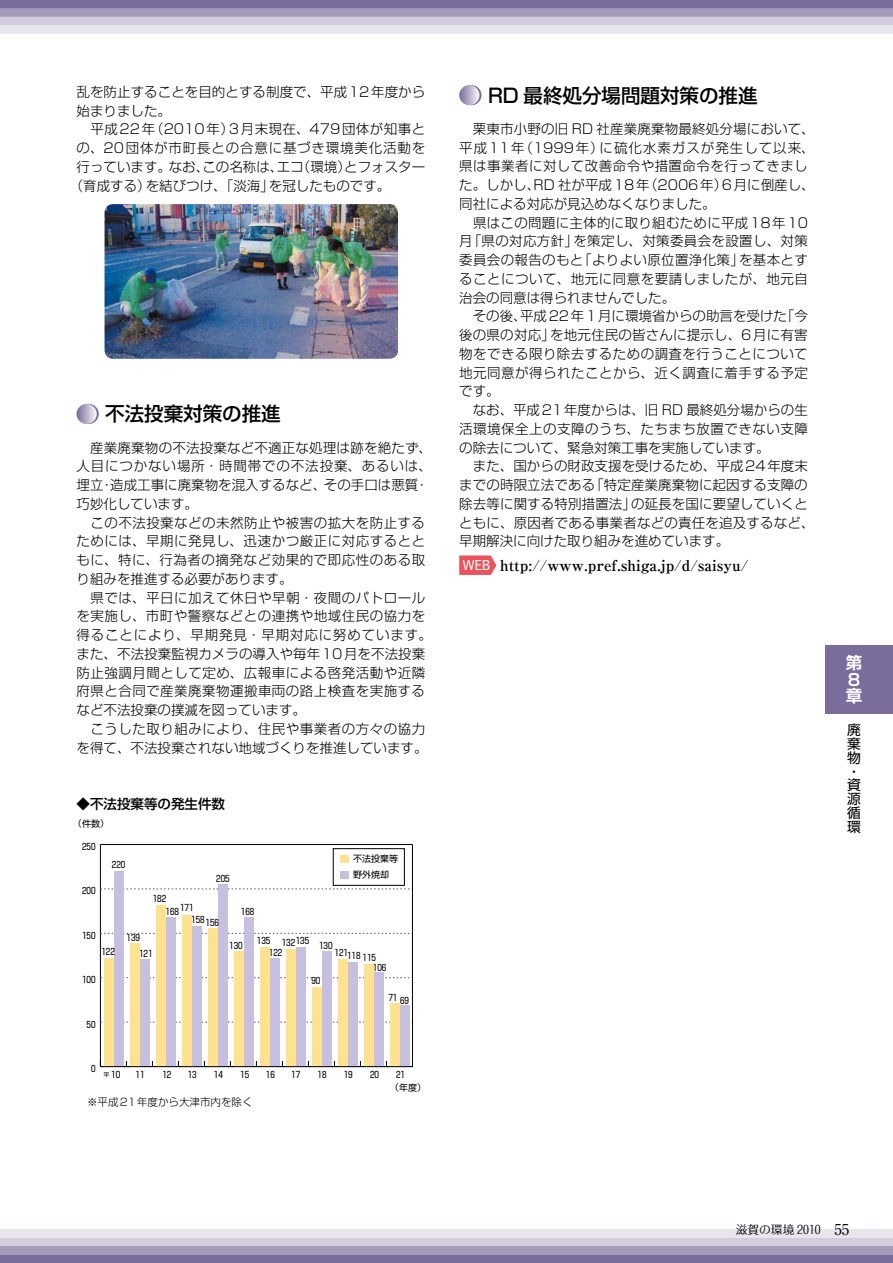
<style>
.page{position:relative;width:893px;height:1263px;background:#fff}
.page>*{position:absolute;margin:0;border:0;box-sizing:border-box;transform-origin:0 0}
.t1{font:500 19.5px "Shin Go Pro";color:#000}
.t2{font:700 16.5px/16.8px "Shin Go Pro De";color:#fff}
.t3{font:700 15px "Ryumin Pr 5";color:#000}
.t4{font:13.8px/13.8px "Shin Go Pro";color:#000}
.t5{font:300 13.5px/18.8px "Shin Go Pro";letter-spacing:.02em;color:#000}
.t6{font:300 13.5px "Shin Go Pro";color:#000}
.t7{font:300 13.5px "Shin Go Pro";letter-spacing:.06em;color:#000}
.t8{font:500 13.5px "Shin Go Pro";color:#000}
.t9{font:11.7px "Folk Pro";color:#000}
.t10{font:300 10.5px "Shin Go Pro";color:#000}
.t11{font:9px/16.5px "Shin Go Pro Regular 90 pv RKSJ H";color:#000}
.s1{font-size:6px}
.s2{font-family:"Geneva";font-weight:400;font-size:13.05px;color:#fff}
.s3{font-family:"Ryumin Pr 5";font-size:15px}
</style>
<div class="page">
<svg style="left:0;top:0;width:893px;height:100px"></svg>
<div style="left:825px;top:645px;width:68px;height:68px;background:#7a6c9b"></div>
<div style="left:0;top:1254px;width:893px;height:9px;background:#7a6c9b"></div>
<div style="left:0;top:1246px;width:893px;height:8px;background:#a69aba"></div>
<div style="left:0;top:1237px;width:893px;height:9px;background:#d2ccdd"></div>
<div style="left:0;top:1229px;width:893px;height:8px;background:#e9e5ee"></div>
<svg style="left:79px;top:404px;width:20px;height:20px"></svg>
<svg style="left:77px;top:404px;width:20px;height:20px"></svg>
<svg style="left:461px;top:85px;width:20px;height:20px"></svg>
<div style="left:459px;top:85px;width:20px;height:20px;background:linear-gradient(to right,#7f6f9c,#ece9f1);border-radius:50%"></div>
<img style="left:105px;top:204px;width:293px;height:155px;border-radius:9px">
<div style="left:333px;top:848px;width:72px;height:38px;border:1px solid #000"></div>
<div style="left:340px;top:855px;width:9px;height:7px;background:#fee290"></div>
<div style="left:340px;top:872px;width:9px;height:7px;background:#c6bfdf"></div>
<hr style="left:100px;top:844px;width:1px;height:222px;background:#000">
<svg style="left:100px;top:1022px;width:312px;height:1px"></svg>
<svg style="left:100px;top:977px;width:312px;height:1px"></svg>
<svg style="left:100px;top:933px;width:312px;height:1px"></svg>
<svg style="left:100px;top:889px;width:312px;height:1px"></svg>
<hr style="left:100px;top:844px;width:312px;height:1px;background:#000">
<div style="left:114px;top:871px;width:9px;height:195px;background:#c6bfdf"></div>
<div style="left:140px;top:959px;width:9px;height:107px;background:#c6bfdf"></div>
<div style="left:166px;top:917px;width:9px;height:149px;background:#c6bfdf"></div>
<div style="left:192px;top:926px;width:9px;height:140px;background:#c6bfdf"></div>
<div style="left:218px;top:884px;width:9px;height:182px;background:#c6bfdf"></div>
<div style="left:244px;top:917px;width:9px;height:149px;background:#c6bfdf"></div>
<div style="left:270px;top:958px;width:9px;height:108px;background:#c6bfdf"></div>
<div style="left:296px;top:947px;width:9px;height:119px;background:#c6bfdf"></div>
<div style="left:322px;top:951px;width:9px;height:115px;background:#c6bfdf"></div>
<div style="left:348px;top:962px;width:9px;height:104px;background:#c6bfdf"></div>
<div style="left:374px;top:972px;width:9px;height:94px;background:#c6bfdf"></div>
<div style="left:400px;top:1005px;width:9px;height:61px;background:#c6bfdf"></div>
<div style="left:105px;top:958px;width:9px;height:108px;background:#fee290"></div>
<div style="left:131px;top:943px;width:9px;height:123px;background:#fee290"></div>
<div style="left:157px;top:905px;width:9px;height:161px;background:#fee290"></div>
<div style="left:183px;top:915px;width:9px;height:151px;background:#fee290"></div>
<div style="left:209px;top:928px;width:9px;height:138px;background:#fee290"></div>
<div style="left:235px;top:951px;width:9px;height:115px;background:#fee290"></div>
<div style="left:261px;top:947px;width:9px;height:119px;background:#fee290"></div>
<div style="left:287px;top:949px;width:9px;height:117px;background:#fee290"></div>
<div style="left:313px;top:986px;width:9px;height:80px;background:#fee290"></div>
<div style="left:339px;top:959px;width:9px;height:107px;background:#fee290"></div>
<div style="left:365px;top:964px;width:9px;height:102px;background:#fee290"></div>
<div style="left:391px;top:1003px;width:9px;height:63px;background:#fee290"></div>
<hr style="left:412px;top:844px;width:1px;height:217px;background:#000">
<hr style="left:100px;top:1066px;width:313px;height:1px;background:#000">
<svg style="left:459px;top:555px;width:38px;height:20px"></svg>
<p class="t5" style="left:77px;top:81px;width:350px">乱を防止することを目的とする制度で、平成12年度から</p>
<p class="t5" style="left:77px;top:100px;width:96px">始まりました。</p>
<p class="t5" style="left:77px;top:118px;width:350px">　平成22年（2010年）3月末現在、479団体が知事と</p>
<p class="t7" style="left:77px;top:137px;width:350px">の、20団体が市町長との合意に基づき環境美化活動を</p>
<p class="t6" style="left:77px;top:156px;width:350px">行っています。なお、この名称は、エコ（環境）とフォスター</p>
<p class="t6" style="left:70px;top:174px;width:322px">（育成する）を結びつけ、「淡海」を冠したものです。</p>
<h1 class="t1" style="left:105px;top:398px;width:177px">不法投棄対策の推進</h1>
<p class="t5" style="left:77px;top:436px;width:357px">　産業廃棄物の不法投棄など不適正な処理は跡を絶たず、人目につかない場所・時間帯での不法投棄、あるいは、埋立・造成工事に廃棄物を混入するなど、その手口は悪質・巧妙化しています。<br>　この不法投棄などの未然防止や被害の拡大を防止するためには、早期に発見し、迅速かつ厳正に対応するとともに、特に、行為者の摘発など効果的で即応性のある取り組みを推進する必要があります。<br>　県では、平日に加えて休日や早朝・夜間のパトロールを実施し、市町や警察などとの連携や地域住民の協力を得ることにより、早期発見・早期対応に努めています。また、不法投棄監視カメラの導入や毎年10月を不法投棄防止強調月間として定め、広報車による啓発活動や近隣府県と合同で産業廃棄物運搬車両の路上検査を実施するなど不法投棄の撲滅を図っています。<br>　こうした取り組みにより、住民や事業者の方々の協力を得て、不法投棄されない地域づくりを推進しています。</p>
<p class="t8" style="left:77px;top:793px;width:150px">◆不法投棄等の発生件数</p>
<p class="t11" style="left:78px;top:814px;width:28px">(件数)</p>
<p class="t11" style="left:82px;top:837px;width:15px">250</p>
<p class="t11" style="left:82px;top:882px;width:15px">200</p>
<p class="t11" style="left:112px;top:855px;width:15px">220</p>
<p class="t11" style="left:216px;top:869px;width:15px">205</p>
<p class="t11" style="left:166px;top:891px;width:15px;line-height:13.2px;text-indent:-13px">182<br>168</p>
<p class="t11" style="left:191px;top:900px;width:15px;line-height:12.6px;text-indent:-11px">171<br>158</p>
<p class="t11" style="left:206px;top:913px;width:15px">156</p>
<p class="t11" style="left:241px;top:902px;width:15px">168</p>
<p class="t11" style="left:82px;top:926px;width:15px">150</p>
<p class="t11" style="left:101px;top:942px;width:15px">122</p>
<p class="t11" style="left:139px;top:929px;width:15px;line-height:15.3px;text-indent:-13px">139<br>121</p>
<p class="t11" style="left:229px;top:936px;width:15px">130</p>
<p class="t11" style="left:257px;top:931px;width:15px">135</p>
<p class="t11" style="left:296px;top:931px;width:15px">135</p>
<p class="t11" style="left:282px;top:933px;width:15px">132</p>
<p class="t11" style="left:269px;top:943px;width:15px">122</p>
<p class="t11" style="left:353px;top:849px;width:46px">不法投棄等野外焼却</p>
<p class="t11" style="left:319px;top:936px;width:15px">130</p>
<p class="t11" style="left:373px;top:949px;width:15px;line-height:11.6px;text-indent:-38px">121118 115<br>106</p>
<p class="t11" style="left:82px;top:970px;width:15px">100</p>
<p class="t11" style="left:87px;top:1015px;width:10px">50</p>
<p class="t11" style="left:311px;top:972px;width:10px">90</p>
<p class="t11" style="left:388px;top:990px;width:22px">71 69</p>
<p class="t11" style="left:91px;top:1059px;width:6px">0</p>
<p class="t11" style="left:103px;top:1065px;width:18px"><span class="s1">平</span> 10</p>
<p class="t11" style="left:136px;top:1065px;width:10px">11</p>
<p class="t11" style="left:162px;top:1065px;width:10px">12</p>
<p class="t11" style="left:188px;top:1065px;width:10px">13</p>
<p class="t11" style="left:214px;top:1065px;width:10px">14</p>
<p class="t11" style="left:240px;top:1065px;width:10px">15</p>
<p class="t11" style="left:266px;top:1065px;width:10px">16</p>
<p class="t11" style="left:291px;top:1065px;width:10px">17</p>
<p class="t11" style="left:318px;top:1065px;width:10px">18</p>
<p class="t11" style="left:344px;top:1065px;width:10px">19</p>
<p class="t11" style="left:370px;top:1065px;width:10px">20</p>
<p class="t11" style="left:396px;top:1065px;width:10px">21</p>
<p class="t11" style="left:394px;top:1078px;width:28px">(年度)</p>
<p class="t10" style="left:77px;top:1093px;width:178px">　※平成21年度から大津市内を除く</p>
<h1 class="t1" style="left:488px;top:79px;width:271px">RD 最終処分場問題対策の推進</h1>
<p class="t5" style="left:459px;top:118px;width:357px">　栗東市小野の旧 RD 社産業廃棄物最終処分場において、平成11年（1999年）に硫化水素ガスが発生して以来、県は事業者に対して改善命令や措置命令を行ってきました。しかし、RD 社が平成18年（2006年）6月に倒産し、同社による対応が見込めなくなりました。<br>　県はこの問題に主体的に取り組むために平成18年10月「県の対応方針」を策定し、対策委員会を設置し、対策委員会の報告のもと「よりよい原位置浄化策」を基本とすることについて、地元に同意を要請しましたが、地元自治会の同意は得られませんでした。<br>　その後、平成22年1月に環境省からの助言を受けた「今後の県の対応」を地元住民の皆さんに提示し、6月に有害物をできる限り除去するための調査を行うことについて地元同意が得られたことから、近く調査に着手する予定です。<br>　なお、平成21年度からは、旧 RD 最終処分場からの生活環境保全上の支障のうち、たちまち放置できない支障の除去について、緊急対策工事を実施しています。<br>　また、国からの財政支援を受けるため、平成24年度末までの時限立法である「特定産業廃棄物に起因する支障の除去等に関する特別措置法」の延長を国に要望していくとともに、原因者である事業者などの責任を追及するなど、早期解決に向けた取り組みを進めています。</p>
<p class="t3" style="left:462px;top:554px;width:287px"><span class="s2">WEB</span> http://www.pref.shiga.jp/d/saisyu/</p>
<p class="t2" style="left:860px;top:648px;width:17px">第</p>
<p class="t2" style="left:846px;top:686px;width:31px">章章</p>
<p class="t4" style="left:847px;top:721px;width:15px">廃棄物・資源循環</p>
<p class="t2" style="left:846px;top:653px;width:17px">第<br>８</p>
<p class="t9" style="left:736px;top:1220px;width:115px">滋賀の環境 2010 <span class="s3">55</span></p>
</div>
